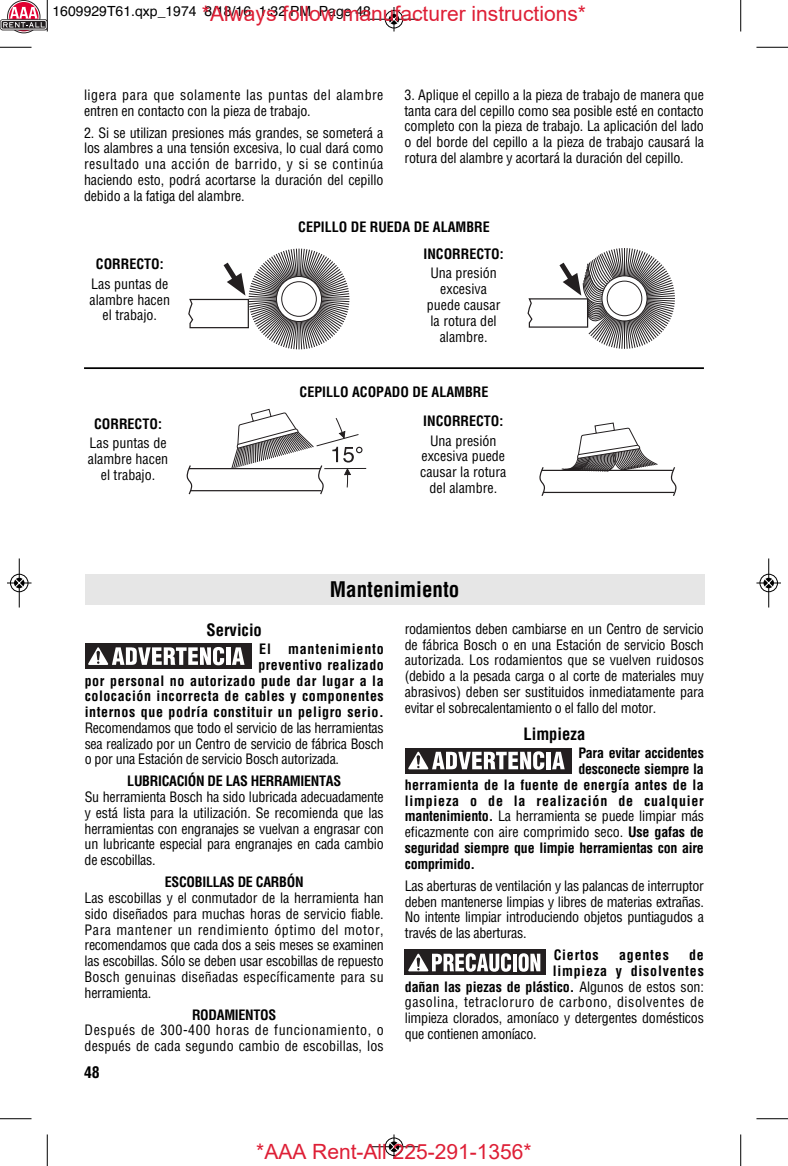
<style>
.page{position:relative;width:788px;height:1166px;background:#fff}
.page>*{position:absolute;margin:0;border:0;box-sizing:border-box;transform-origin:0 0}
.t1{font:21px "Arial";color:#de1f36}
.t2{font:700 condensed 21px "Helvetica";color:#000}
.t3{font:700 condensed 16.62px "Helvetica";color:#000}
.t4{font:700 condensed 15.75px "Helvetica";color:#000}
.t5{font:condensed 14px/15.8px "Helvetica";letter-spacing:-.01em;color:#000;text-align:justify}
.t6{font:700 condensed 14px/15.8px "Helvetica";letter-spacing:.04em;color:#000;text-align:right}
.t7{font:700 condensed 14px "Helvetica";letter-spacing:-.02em;color:#000}
.t8{font:700 condensed 14px "Helvetica";color:#000}
.t9{font:condensed 14px/15.8px "Helvetica";letter-spacing:.035em;color:#000}
.t10{font:700 condensed 14px "Helvetica";letter-spacing:.055em;color:#000}
.t11{font:condensed 14px "Helvetica";letter-spacing:.04em;color:#000}
.t12{font:700 condensed 14px "Helvetica";letter-spacing:.03em;color:#000}
.t13{font:14px "Helvetica";color:#000}
.s1{font-weight:700}
.s2{font-weight:400}
</style>
<div class="page">
<svg style="left:188px;top:248px;width:162px;height:102px"></svg>
<svg style="left:527px;top:248px;width:148px;height:101px"></svg>
<hr style="left:543px;top:492px;width:131px;height:1px;background:#231f20">
<hr style="left:541px;top:470px;width:131px;height:1px;background:#231f20">
<svg style="left:671px;top:467px;width:6px;height:29px"></svg>
<svg style="left:539px;top:467px;width:7px;height:29px"></svg>
<svg style="left:561px;top:422px;width:97px;height:50px"></svg>
<hr style="left:324px;top:468px;width:42px;height:1px;background:#231f20">
<hr style="left:190px;top:490px;width:131px;height:1px;background:#231f20">
<hr style="left:189px;top:468px;width:131px;height:1px;background:#231f20">
<svg style="left:187px;top:465px;width:6px;height:30px"></svg>
<svg style="left:231px;top:408px;width:131px;height:87px"></svg>
<hr style="left:84px;top:367px;width:620px;height:2px;background:#000">
<div style="left:405px;top:949px;width:141px;height:26px;background:#231f20"></div>
<svg style="left:408px;top:953px;width:103px;height:18px"></svg>
<hr style="left:513px;top:953px;width:3px;height:18px;background:#fff">
<svg style="left:518px;top:953px;width:22px;height:18px"></svg>
<div style="left:405px;top:748px;width:166px;height:25px;background:#231f20"></div>
<hr style="left:546px;top:751px;width:4px;height:18px;background:#fff">
<svg style="left:552px;top:751px;width:12px;height:18px"></svg>
<svg style="left:408px;top:751px;width:136px;height:18px"></svg>
<div style="left:85px;top:643px;width:166px;height:26px;background:#231f20"></div>
<hr style="left:226px;top:647px;width:4px;height:18px;background:#fff">
<svg style="left:232px;top:647px;width:12px;height:18px"></svg>
<svg style="left:88px;top:647px;width:136px;height:18px"></svg>
<div style="left:85px;top:574px;width:619px;height:30px;background:#e6e6e6"></div>
<hr style="left:47px;top:0;width:1px;height:32px;background:#000">
<hr style="left:0;top:47px;width:32px;height:1px;background:#000">
<hr style="left:740px;top:0;width:1px;height:32px;background:#000">
<hr style="left:756px;top:47px;width:32px;height:1px;background:#000">
<hr style="left:47px;top:1134px;width:1px;height:32px;background:#000">
<hr style="left:0;top:1118px;width:32px;height:1px;background:#000">
<hr style="left:740px;top:1134px;width:1px;height:32px;background:#000">
<hr style="left:756px;top:1118px;width:32px;height:1px;background:#000">
<div style="left:384px;top:10px;width:19px;height:19px;border:1px solid #fff;border-radius:50%"></div>
<hr style="left:369px;top:19px;width:49px;height:1px;background:#000">
<div style="left:385px;top:10px;width:18px;height:18px;border:1px solid #000;border-radius:50%"></div>
<svg style="left:389px;top:7px;width:9px;height:25px"></svg>
<div style="left:384px;top:1137px;width:19px;height:19px;border:1px solid #fff;border-radius:50%"></div>
<hr style="left:369px;top:1146px;width:49px;height:1px;background:#000">
<div style="left:385px;top:1137px;width:18px;height:18px;border:1px solid #000;border-radius:50%"></div>
<svg style="left:389px;top:1134px;width:9px;height:24px"></svg>
<div style="left:10px;top:573px;width:19px;height:19px;border:1px solid #fff;border-radius:50%"></div>
<hr style="left:19px;top:558px;width:1px;height:49px;background:#000">
<div style="left:10px;top:574px;width:18px;height:18px;border:1px solid #000;border-radius:50%"></div>
<svg style="left:7px;top:578px;width:25px;height:9px"></svg>
<div style="left:759px;top:573px;width:19px;height:19px;border:1px solid #fff;border-radius:50%"></div>
<hr style="left:768px;top:558px;width:1px;height:49px;background:#000">
<div style="left:759px;top:574px;width:18px;height:18px;border:1px solid #000;border-radius:50%"></div>
<svg style="left:756px;top:578px;width:24px;height:9px"></svg>
<div style="left:7px;top:0;width:33px;height:33px;border:3px solid #231f20;border-radius:50%"></div>
<svg style="left:9px;top:1px;width:30px;height:31px"></svg>
<div style="left:8px;top:1px;width:31px;height:31px;border:1px solid #fff;border-radius:50%"></div>
<svg style="left:0;top:19px;width:48px;height:11px"></svg>
<div style="left:1px;top:20px;width:45px;height:9px;border:1px solid #fff;border-radius:2px"></div>
<svg style="left:3px;top:7px;width:42px;height:21px"></svg>
<h1 class="t1" style="left:202px;top:-1px;width:385px">*Always follow manufacturer instructions*</h1>
<p class="t13" style="left:52px;top:3px;width:320px">1609929T61.qxp_1974 8/18/16 1:32 PM Page 48</p>
<p class="t9" style="left:84px;top:87px;width:301px">ligera para que solamente las puntas del alambre entren en contacto con la pieza de trabajo.</p>
<p class="t5" style="left:84px;top:125px;width:301px">2. Si se utilizan presiones más grandes, se someterá a los alambres a una tensión excesiva, lo cual dará como resultado una acción de barrido, y si se continúa haciendo esto, podrá acortarse la duración del cepillo debido a la fatiga del alambre.</p>
<p class="t5" style="left:404px;top:87px;width:301px">3. Aplique el cepillo a la pieza de trabajo de manera que tanta cara del cepillo como sea posible esté en contacto completo con la pieza de trabajo. La aplicación del lado o del borde del cepillo a la pieza de trabajo causará la rotura del alambre y acortará la duración del cepillo.</p>
<p class="t8" style="left:96px;top:256px;width:69px">CORRECTO:</p>
<p class="t5" style="left:89px;top:276px;width:82px;text-align:center">Las puntas de alambre hacen el trabajo.</p>
<p class="t8" style="left:94px;top:416px;width:69px">CORRECTO:</p>
<p class="t5" style="left:88px;top:436px;width:82px;text-align:center">Las puntas de alambre hacen el trabajo.</p>
<p class="t8" style="left:298px;top:219px;width:193px">CEPILLO DE RUEDA DE ALAMBRE</p>
<p class="t8" style="left:423px;top:246px;width:82px">INCORRECTO:</p>
<p class="t5" style="left:427px;top:266px;width:75px;text-align:center">Una presión excesiva puede causar la rotura del alambre.</p>
<p class="t8" style="left:299px;top:383px;width:190px">CEPILLO ACOPADO DE ALAMBRE</p>
<p class="t8" style="left:423px;top:413px;width:82px">INCORRECTO:</p>
<p class="t5" style="left:420px;top:433px;width:88px;text-align:center">Una presión excesiva puede causar la rotura del alambre.</p>
<h1 class="t2" style="left:330px;top:577px;width:131px">Mantenimiento</h1>
<p class="t3" style="left:206px;top:620px;width:57px">Servicio</p>
<p class="t6" style="left:85px;top:641px;width:300px">El mantenimiento<br>preventivo rea lizado<br>por personal no autorizado pude dar lugar a la colocación in correcta de cables y com ponentes internos que podría constituir un peligro serio.</p>
<p class="t5" style="left:85px;top:720px;width:300px">Recomendamos que todo el servicio de las herramientas sea realizado por un Centro de servicio de fábrica Bosch o por una Estación de servicio Bosch autorizada.</p>
<p class="t7" style="left:127px;top:773px;width:215px">LUBRICACIÓN DE LAS HERRAMIENTAS</p>
<p class="t5" style="left:85px;top:789px;width:300px">Su herramienta Bosch ha sido lubricada adecuadamente y está lista para la utilización. Se recomienda que las herramientas con engranajes se vuelvan a engrasar con un lubricante especial para engranajes en cada cambio de escobillas.</p>
<p class="t7" style="left:165px;top:874px;width:140px">ESCOBILLAS DE CARBÓN</p>
<p class="t5" style="left:85px;top:890px;width:300px">Las escobillas y el conmutador de la herramienta han sido diseñados para muchas horas de servicio fiable.<br>Para man tener un rendimiento óptimo del motor, recomendamos que cada dos a seis meses se examinen las esco billas. Sólo se deben usar escobillas de repuesto Bosch genuinas di señadas específicamente para su herramienta.</p>
<p class="t7" style="left:192px;top:1006px;width:86px">RODAMIENTOS</p>
<p class="t5" style="left:85px;top:1022px;width:300px">Después de 300-400 horas de funcionamiento, o después de cada segundo cambio de escobillas, los</p>
<p class="t4" style="left:84px;top:1063px;width:17px">48</p>
<p class="t5" style="left:405px;top:621px;width:300px">rodamientos deben cambiarse en un Centro de servicio de fábrica Bosch o en una Estación de servicio Bosch autorizada. Los roda mientos que se vuelven ruidosos (debido a la pesada carga o al corte de materiales muy abrasivos) deben ser sus ti tuidos inme dia tamente para evitar el sobre calentamiento o el fallo del motor.</p>
<p class="t3" style="left:523px;top:724px;width:63px">Limpieza</p>
<p class="t7" style="left:578px;top:745px;width:127px">Para evitar accidentes</p>
<p class="t7" style="left:578px;top:761px;width:127px">desconecte siempre la</p>
<p class="t12" style="left:405px;top:777px;width:300px">herra mienta de la fuente de energía antes de la</p>
<p class="t10" style="left:405px;top:792px;width:300px">limpieza o de la realización de cual quier</p>
<p class="t5" style="left:405px;top:808px;width:300px"><span class="s1">mantenimiento.</span> La herramienta se puede limpiar más</p>
<p class="t5" style="left:405px;top:824px;width:300px">eficazmente con aire comprimido seco. <span class="s1">Use gafas de</span></p>
<p class="t7" style="left:405px;top:840px;width:300px">segu ridad siempre que limpie herramientas con aire</p>
<p class="t7" style="left:405px;top:855px;width:72px">comprimido.</p>
<p class="t5" style="left:405px;top:878px;width:300px">Las aberturas de ventilación y las palancas de interruptor deben mante nerse limpias y libres de materias extrañas.<br>No intente limpiar intro du ciendo objetos puntiagudos a través de las aberturas.</p>
<p class="t10" style="left:553px;top:947px;width:47px">Ciertos</p>
<p class="t10" style="left:619px;top:947px;width:51px">agentes</p>
<p class="t8" style="left:689px;top:947px;width:16px">de</p>
<p class="t10" style="left:553px;top:962px;width:152px">limpieza y disol ventes</p>
<p class="t8" style="left:405px;top:978px;width:300px">dañan las piezas de plástico. <span class="s2">Algunos de estos son:</span></p>
<p class="t11" style="left:405px;top:994px;width:300px">gasolina, tetracloruro de carbono, disolventes de</p>
<p class="t5" style="left:405px;top:1010px;width:300px">limpieza clorados, amoníaco y detergentes domésticos</p>
<p class="t5" style="left:405px;top:1026px;width:133px">que contienen amoníaco.</p>
<h1 class="t1" style="left:256px;top:1137px;width:277px">*AAA Rent-All 225-291-1356*</h1>
</div>
